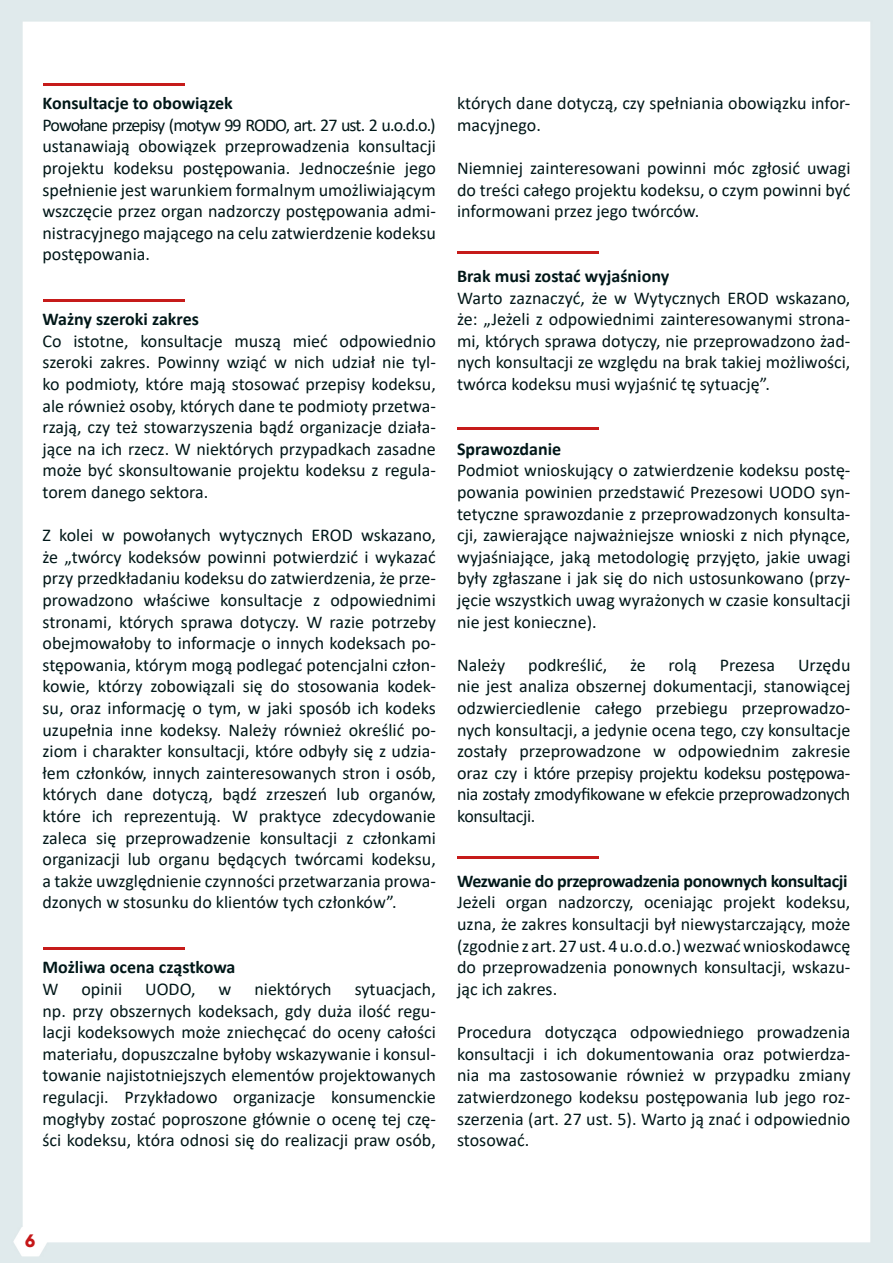
<style>
.page{position:relative;width:893px;height:1263px;background:#fff}
.page>*{position:absolute;margin:0;border:0;box-sizing:border-box;transform-origin:0 0}
.t1{font:18px/21.6px "Calibri";color:#001718;text-align:justify}
.t2{font:700 18px "Calibri";letter-spacing:-.01em;color:#001718}
.t3{font:800 18px "Gilroy";color:#c51718}
</style>
<div class="page">
<img style="left:0;top:0;width:893px;height:1263px">
<hr style="left:43px;top:83px;width:141px;height:3px;background:#c61b1a">
<hr style="left:43px;top:299px;width:141px;height:3px;background:#c61b1a">
<hr style="left:43px;top:947px;width:141px;height:3px;background:#c61b1a">
<hr style="left:457px;top:251px;width:142px;height:3px;background:#c61b1a">
<hr style="left:457px;top:427px;width:142px;height:3px;background:#c61b1a">
<hr style="left:457px;top:856px;width:142px;height:3px;background:#c61b1a">
<p class="t2" style="left:43px;top:90px;width:192px">Konsultacje to obowiązek</p>
<p class="t1" style="left:43px;top:114px;width:395px">Powołane przepisy (motyw 99 RODO, art. 27 ust. 2 u.o.d.o.) ustanawiają obowiązek przeprowadzenia konsultacji projektu kodeksu postępowania. Jednocześnie jego spełnienie jest warunkiem formalnym umożliwiającym wszczęcie przez organ nadzorczy postępowania admi&shy;nistracyjnego mającego na celu zatwierdzenie kodeksu postępowania.</p>
<p class="t2" style="left:43px;top:306px;width:158px">Ważny szeroki zakres</p>
<p class="t1" style="left:43px;top:330px;width:395px">Co istotne, konsultacje muszą mieć odpowiednio szeroki zakres. Powinny wziąć w nich udział nie tyl&shy;ko podmioty, które mają stosować przepisy kodeksu, ale również osoby, których dane te podmioty przetwa&shy;rzają, czy też stowarzyszenia bądź organizacje działa&shy;jące na ich rzecz. W niektórych przypadkach zasadne może być skonsultowanie projektu kodeksu z regula&shy;torem danego sektora.</p>
<p class="t1" style="left:43px;top:524px;width:395px">Z kolei w powołanych wytycznych EROD wskazano, że „twórcy kodeksów powinni potwierdzić i wykazać przy przedkładaniu kodeksu do zatwierdzenia, że prze&shy;prowadzono właściwe konsultacje z odpowiednimi stronami, których sprawa dotyczy. W razie potrzeby obejmowałoby to informacje o innych kodeksach po&shy;stępowania, którym mogą podlegać potencjalni człon&shy;kowie, którzy zobowiązali się do stosowania kodek&shy;su, oraz informację o tym, w jaki sposób ich kodeks uzupełnia inne kodeksy. Należy również określić po&shy;ziom i charakter konsultacji, które odbyły się z udzia&shy;łem członków, innych zainteresowanych stron i osób, których dane dotyczą, bądź zrzeszeń lub organów, które ich reprezentują. W praktyce zdecydowanie zaleca się przeprowadzenie konsultacji z członkami organizacji lub organu będących twórcami kodeksu, a także uwzględnienie czynności przetwarzania prowa&shy;dzonych w stosunku do klientów tych członków”.</p>
<p class="t2" style="left:43px;top:954px;width:194px">Możliwa ocena cząstkowa</p>
<p class="t1" style="left:43px;top:978px;width:18px">W</p>
<p class="t1" style="left:81px;top:978px;width:42px">opinii</p>
<p class="t1" style="left:145px;top:978px;width:52px">UODO,</p>
<p class="t1" style="left:219px;top:978px;width:14px">w</p>
<p class="t1" style="left:254px;top:978px;width:79px">niektórych</p>
<p class="t1" style="left:43px;top:978px;width:395px;text-indent:312px">sytuacjach, np. przy obszernych kodeksach, gdy duża ilość regu&shy;lacji kodeksowych może zniechęcać do oceny całości materiału, dopuszczalne byłoby wskazywanie i konsul&shy;towanie najistotniejszych elementów projektowanych regulacji. Przykładowo organizacje konsumenckie mogłyby zostać poproszone głównie o ocenę tej czę&shy;ści kodeksu, która odnosi się do realizacji praw osób,</p>
<p class="t1" style="left:457px;top:92px;width:395px">których dane dotyczą, czy spełniania obowiązku infor&shy;macyjnego.</p>
<p class="t1" style="left:457px;top:157px;width:395px">Niemniej zainteresowani powinni móc zgłosić uwagi do treści całego projektu kodeksu, o czym powinni być informowani przez jego twórców.</p>
<p class="t2" style="left:457px;top:263px;width:214px">Brak musi zostać wyjaśniony</p>
<p class="t1" style="left:457px;top:286px;width:395px">Warto zaznaczyć, że w Wytycznych EROD wskazano, że: „Jeżeli z odpowiednimi zainteresowanymi strona&shy;mi, których sprawa dotyczy, nie przeprowadzono żad&shy;nych konsultacji ze względu na brak takiej możliwości, twórca kodeksu musi wyjaśnić tę sytuację”.</p>
<p class="t2" style="left:457px;top:436px;width:106px">Sprawozdanie</p>
<p class="t1" style="left:457px;top:459px;width:395px">Podmiot wnioskujący o zatwierdzenie kodeksu postę&shy;powania powinien przedstawić Prezesowi UODO syn&shy;tetyczne sprawozdanie z przeprowadzonych konsulta&shy;cji, zawierające najważniejsze wnioski z nich płynące, wyjaśniające, jaką metodologię przyjęto, jakie uwagi były zgłaszane i jak się do nich ustosunkowano (przy&shy;jęcie wszystkich uwag wyrażonych w czasie konsultacji nie jest konieczne).</p>
<p class="t1" style="left:457px;top:654px;width:50px">Należy</p>
<p class="t1" style="left:528px;top:654px;width:80px">podkreślić,</p>
<p class="t1" style="left:630px;top:654px;width:17px">że</p>
<p class="t1" style="left:669px;top:654px;width:30px">rolą</p>
<p class="t1" style="left:720px;top:654px;width:57px">Prezesa</p>
<p class="t1" style="left:457px;top:654px;width:395px;text-indent:341px">Urzędu nie jest analiza obszernej dokumentacji, stanowiącej odzwierciedlenie całego przebiegu przeprowadzo&shy;nych konsultacji, a jedynie ocena tego, czy konsultacje zostały przeprowadzone w odpowiednim zakresie oraz czy i które przepisy projektu kodeksu postępowa&shy;nia zostały zmodyfikowane w efekcie przeprowadzonych konsultacji.</p>
<p class="t2" style="left:457px;top:868px;width:392px">Wezwanie do przeprowadzenia ponownych konsultacji</p>
<p class="t1" style="left:457px;top:891px;width:395px">Jeżeli organ nadzorczy, oceniając projekt kodeksu, uzna, że zakres konsultacji był niewystarczający, może (zgodnie z art. 27 ust. 4 u.o.d.o.) wezwać wnioskodawcę do przeprowadzenia ponownych konsultacji, wskazu&shy;jąc ich zakres.</p>
<p class="t1" style="left:457px;top:1021px;width:395px">Procedura dotycząca odpowiedniego prowadzenia konsultacji i ich dokumentowania oraz potwierdza&shy;nia ma zastosowanie również w przypadku zmiany zatwierdzonego kodeksu postępowania lub jego roz&shy;szerzenia (art. 27 ust. 5). Warto ją znać i odpowiednio stosować.</p>
<p class="t3" style="left:25px;top:1229px;width:12px">6</p>
</div>
